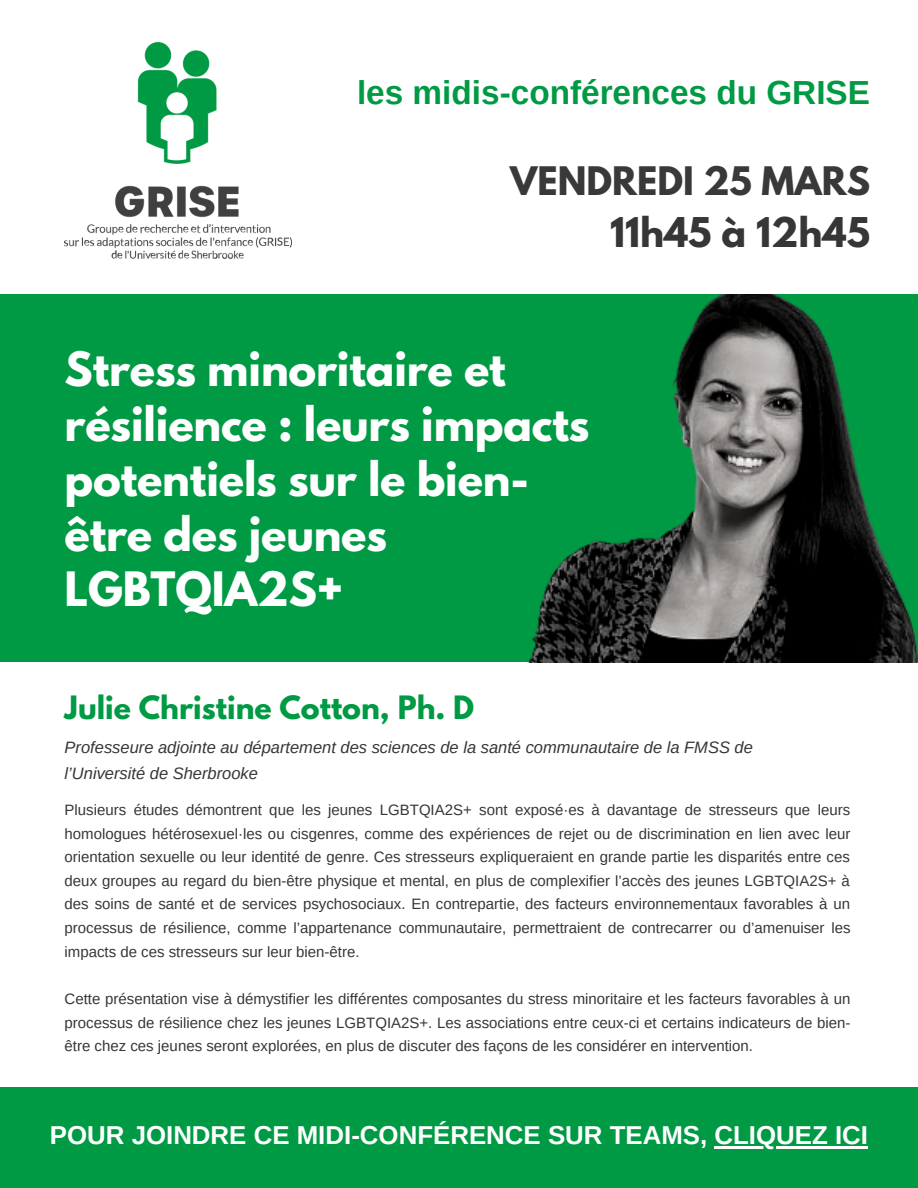
<style>
.page{position:relative;width:918px;height:1188px;background:#fff}
.page>*{position:absolute;margin:0;border:0;box-sizing:border-box;transform-origin:0 0}
.t1{font:700 42px/55.2px "League Spartan";letter-spacing:-.005em;color:#fff}
.t2{font:700 36.3px "League Spartan";color:#373636}
.t3{font:700 34.8px "League Spartan";color:#393939}
.t4{font:700 33.3px "Arimo";color:#009a44}
.t5{font:700 28.5px "League Spartan";color:#009a44}
.t6{font:700 25.8px "Arimo";color:#fff}
.t7{font:italic 16.5px/25.8px "Arimo";color:#373636}
.t8{font:15px/23.7px "Arimo";color:#373636;text-align:justify}
</style>
<div class="page">
<div style="left:0;top:294px;width:918px;height:368px;background:#009a44"></div>
<div style="left:0;top:1087px;width:918px;height:101px;background:#009a44"></div>
<img style="left:65px;top:42px;width:227px;height:216px">
<img style="left:528px;top:294px;width:390px;height:368px">
<hr style="left:715px;top:1146px;width:153px;height:2px;background:#fff">
<p class="t4" style="left:357px;top:73px;width:515px">les midis-conférences du GRISE</p>
<p class="t3" style="left:510px;top:164px;width:361px">VENDREDI 25 MARS</p>
<p class="t2" style="left:610px;top:214px;width:262px">11h45 à 12h45</p>
<p class="t1" style="left:65px;top:347px;width:526px">Stress minoritaire et résilience : leurs impacts potentiels sur le bien&shy;être des jeunes<br>LGBTQIA2S+</p>
<p class="t5" style="left:65px;top:693px;width:411px">Julie Christine Cotton, Ph. D</p>
<p class="t7" style="left:65px;top:735px;width:690px">Professeure adjointe au département des sciences de la santé communautaire de la FMSS de l’Université de Sherbrooke</p>
<p class="t8" style="left:65px;top:798px;width:787px">Plusieurs études démontrent que les jeunes LGBTQIA2S+ sont exposé·es à davantage de stresseurs que leurs homologues hétérosexuel·les ou cisgenres, comme des expériences de rejet ou de discrimination en lien avec leur orientation sexuelle ou leur identité de genre. Ces stresseurs expliqueraient en grande partie les disparités entre ces deux groupes au regard du bien-être physique et mental, en plus de complexifier l’accès des jeunes LGBTQIA2S+ à des soins de santé et de services psychosociaux. En contrepartie, des facteurs environnementaux favorables à un processus de résilience, comme l’appartenance communautaire, permettraient de contrecarrer ou d’amenuiser les impacts de ces stresseurs sur leur bien-être.</p>
<p class="t8" style="left:65px;top:987px;width:787px">Cette présentation vise à démystifier les différentes composantes du stress minoritaire et les facteurs favorables à un processus de résilience chez les jeunes LGBTQIA2S+. Les associations entre ceux-ci et certains indicateurs de bien&shy;être chez ces jeunes seront explorées, en plus de discuter des façons de les considérer en intervention.</p>
<p class="t6" style="left:50px;top:1120px;width:820px">POUR JOINDRE CE MIDI-CONFÉRENCE SUR TEAMS, CLIQUEZ ICI</p>
</div>
